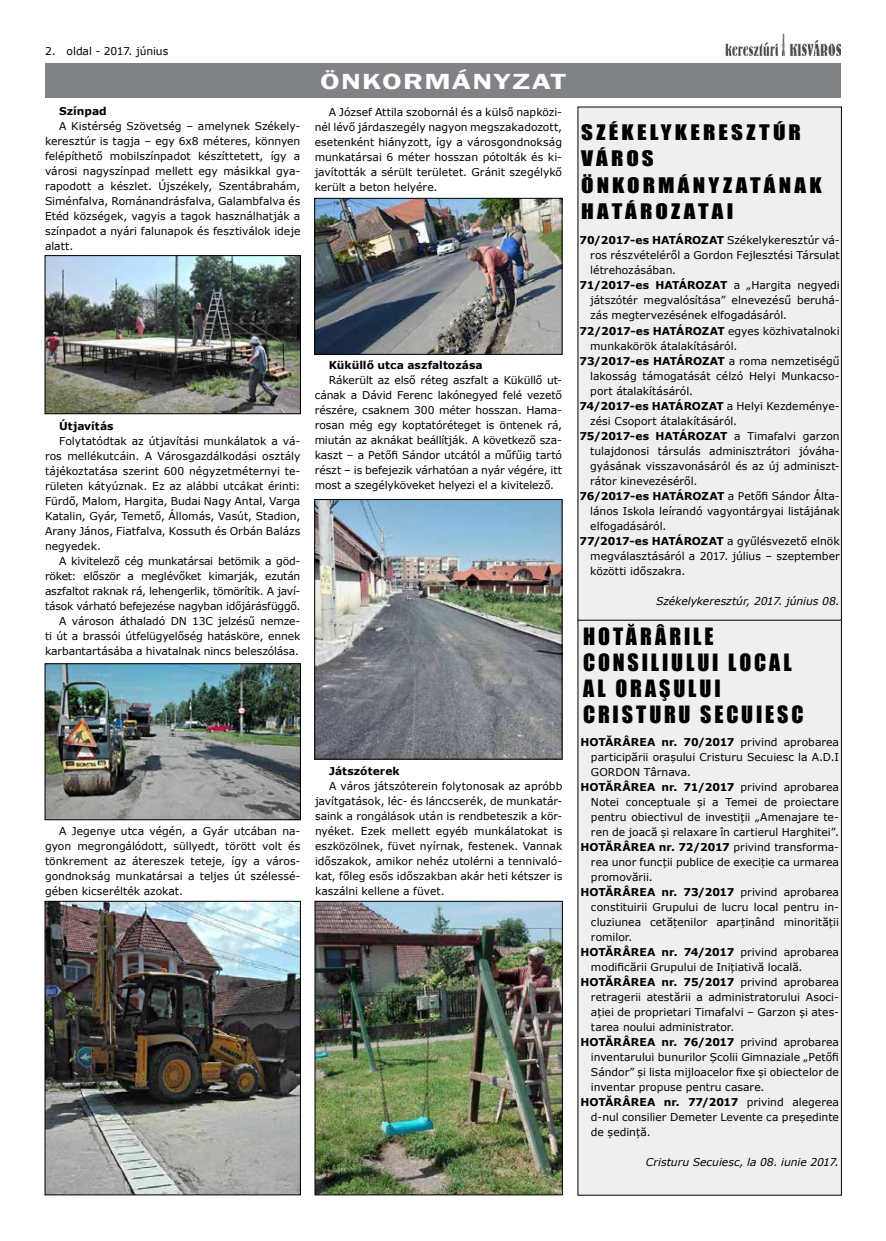
<style>
.page{position:relative;width:886px;height:1241px;background:#fff}
.page>*{position:absolute;margin:0;border:0;box-sizing:border-box;transform-origin:0 0}
.t1{font:600 22.5px "Franklin Gothic";letter-spacing:.05em;color:#fff;scale:1.36 1}
.t2{font:21.88px/26.2px "Impact";letter-spacing:.13em;color:#000}
.t3{font:19.75px/26.2px "Impact";letter-spacing:.14em;color:#000;scale:1.17 1}
.t4{font:10.75px/15px "Verdana";color:#000;text-align:justify}
.t5{font:700 10.75px "Verdana";color:#000}
.t6{font:italic 10.75px "Verdana";letter-spacing:-.005em;color:#000}
.s1{font-weight:400}
</style>
<div class="page">
<img style="left:725px;top:34px;width:116px;height:21px">
<div style="left:45px;top:64px;width:796px;height:34px;background:#808285"></div>
<div style="left:578px;top:620px;width:263px;height:574px;background:#efeff0"></div>
<div style="left:578px;top:620px;width:264px;height:575px;border:1px solid #000"></div>
<div style="left:578px;top:107px;width:263px;height:513px;background:#efeff0"></div>
<div style="left:578px;top:107px;width:264px;height:513px;border:1px solid #000"></div>
<img style="left:316px;top:200px;width:244px;height:152px">
<div style="left:314px;top:198px;width:248px;height:156px;border:1px solid #000"></div>
<img style="left:317px;top:902px;width:244px;height:290px">
<div style="left:315px;top:900px;width:248px;height:294px;border:1px solid #000"></div>
<img style="left:47px;top:902px;width:252px;height:290px">
<div style="left:45px;top:900px;width:256px;height:294px;border:1px solid #000"></div>
<img style="left:316px;top:501px;width:244px;height:256px">
<div style="left:314px;top:499px;width:248px;height:260px;border:1px solid #000"></div>
<img style="left:47px;top:257px;width:252px;height:155px">
<div style="left:45px;top:255px;width:256px;height:159px;border:1px solid #000"></div>
<img style="left:47px;top:665px;width:252px;height:153px">
<div style="left:45px;top:663px;width:256px;height:157px;border:1px solid #000"></div>
<p class="t4" style="left:45px;top:44px;width:125px">2. oldal - 2017. június</p>
<p class="t5" style="left:59px;top:103px;width:49px">Színpad</p>
<p class="t4" style="left:45px;top:118px;width:257px;text-indent:14px">A Kistérség Szövetség – amelynek Székely&shy;keresztúr is tagja – egy 6x8 méteres, könnyen felépíthető mobilszínpadot készíttetett, így a városi nagyszínpad mellett egy másikkal gya&shy;rapodott a készlet. Újszékely, Szentábrahám, Siménfalva, Románandrásfalva, Galambfalva és Etéd községek, vagyis a tagok használhatják a színpadot a nyári falunapok és fesztiválok ideje alatt.</p>
<h1 class="t1" style="left:320px;top:67px;width:182px">ÖNKORMÁNYZAT</h1>
<p class="t4" style="left:315px;top:104px;width:249px;text-indent:14px">A József Attila szobornál és a külső napközi&shy;nél lévő járdaszegély nagyon megszakadozott, esetenként hiányzott, így a városgondnokság munkatársai 6 méter hosszan pótolták és ki&shy;javították a sérült területet. Gránit szegélykő került a beton helyére.</p>
<p class="t5" style="left:59px;top:418px;width:56px">Útjavítás</p>
<p class="t4" style="left:45px;top:433px;width:257px;text-indent:14px">Folytatódtak az útjavítási munkálatok a vá&shy;ros mellékutcáin. A Városgazdálkodási osztály tájékoztatása szerint 600 négyzetméternyi te&shy;rületen kátyúznak. Ez az alábbi utcákat érinti:<br>Fürdő, Malom, Hargita, Budai Nagy Antal, Varga Katalin, Gyár, Temető, Állomás, Vasút, Stadion, Arany János, Fiatfalva, Kossuth és Orbán Balázs negyedek.</p>
<p class="t4" style="left:45px;top:553px;width:257px;text-align:right">A kivitelező cég munkatársai betömik a göd&shy;röket: először a meglévőket kimarják, ezután aszfaltot raknak rá, lehengerlik, tömörítik. A javí&shy;tások várható befejezése nagyban időjárásfüggő.<br>A városon áthaladó DN 13C jelzésű nemze-<br>ti út a brassói útfelügyelőség hatásköre, ennek karbantartásába a hivatalnak nincs beleszólása.</p>
<p class="t5" style="left:329px;top:358px;width:155px">Küküllő utca aszfaltozása</p>
<p class="t4" style="left:315px;top:373px;width:249px;text-indent:14px">Rákerült az első réteg aszfalt a Küküllő ut&shy;cának a Dávid Ferenc lakónegyed felé vezető részére, csaknem 300 méter hosszan. Hama&shy;rosan még egy koptatóréteget is öntenek rá, miután az aknákat beállítják. A következő sza&shy;kaszt – a Petőfi Sándor utcától a műfűig tartó részt – is befejezik várhatóan a nyár végére, itt most a szegélyköveket helyezi el a kivitelező.</p>
<p class="t4" style="left:45px;top:823px;width:257px;text-indent:14px">A Jegenye utca végén, a Gyár utcában na&shy;gyon megrongálódott, süllyedt, törött volt és tönkrement az átereszek teteje, így a város&shy;gondnokság munkatársai a teljes út szélessé&shy;gében kicserélték azokat.</p>
<p class="t5" style="left:329px;top:763px;width:72px">Játszóterek</p>
<p class="t4" style="left:315px;top:778px;width:249px;text-indent:14px">A város játszóterein folytonosak az apróbb javítgatások, léc- és lánccserék, de munkatár&shy;saink a rongálások után is rendbeteszik a kör&shy;nyéket. Ezek mellett egyéb munkálatokat is eszközölnek, füvet nyírnak, festenek. Vannak időszakok, amikor nehéz utolérni a tennivaló&shy;kat, főleg esős időszakban akár heti kétszer is kaszálni kellene a füvet.</p>
<h3 class="t3" style="left:581px;top:119px;width:207px">SZÉKELYKERESZTÚR<br>VÁROS<br>ÖNKORMÁNYZATÁNAK<br>HATÁROZATAI</h3>
<p class="t5" style="left:580px;top:233px;width:262px">70/2017-es HATÁROZAT <span class="s1">Székelykeresztúr vá-</span></p>
<p class="t4" style="left:590px;top:248px;width:251px">ros részvételéről a Gordon Fejlesztési Társulat</p>
<p class="t4" style="left:590px;top:263px;width:87px">létrehozásában.</p>
<p class="t5" style="left:580px;top:278px;width:262px">71/2017-es HATÁROZAT <span class="s1">a „Hargita negyedi</span></p>
<p class="t4" style="left:590px;top:293px;width:251px">játszótér megvalósítása” elnevezésű beruhá-</p>
<p class="t4" style="left:590px;top:308px;width:198px">zás megtervezésének elfogadásáról.</p>
<p class="t5" style="left:580px;top:323px;width:262px">72/2017-es HATÁROZAT <span class="s1">egyes közhivatalnoki</span></p>
<p class="t4" style="left:590px;top:338px;width:149px">munkakörök átalakításáról.</p>
<p class="t5" style="left:580px;top:353px;width:262px">73/2017-es HATÁROZAT <span class="s1">a roma nemzetiségű</span></p>
<p class="t4" style="left:590px;top:368px;width:251px">lakosság támogatását célzó Helyi Munkacso-</p>
<p class="t4" style="left:590px;top:383px;width:104px">port átalakításáról.</p>
<p class="t5" style="left:580px;top:398px;width:262px">74/2017-es HATÁROZAT <span class="s1">a Helyi Kezdeménye-</span></p>
<p class="t4" style="left:590px;top:413px;width:148px">zési Csoport átalakításáról.</p>
<p class="t5" style="left:580px;top:428px;width:262px">75/2017-es HATÁROZAT <span class="s1">a Timafalvi garzon</span></p>
<p class="t4" style="left:590px;top:443px;width:251px">tulajdonosi társulás adminisztrátori jóváha-</p>
<p class="t4" style="left:590px;top:458px;width:251px">gyásának visszavonásáról és az új adminiszt-</p>
<p class="t4" style="left:590px;top:473px;width:109px">rátor kinevezéséről.</p>
<p class="t5" style="left:580px;top:488px;width:262px">76/2017-es HATÁROZAT <span class="s1">a Petőfi Sándor Álta-</span></p>
<p class="t4" style="left:590px;top:503px;width:251px">lános Iskola leírandó vagyontárgyai listájának</p>
<p class="t4" style="left:590px;top:518px;width:78px">elfogadásáról.</p>
<p class="t5" style="left:580px;top:533px;width:262px">77/2017-es HATÁROZAT <span class="s1">a gyűlésvezető elnök</span></p>
<p class="t4" style="left:590px;top:548px;width:251px">megválasztásáról a 2017. július – szeptember</p>
<p class="t4" style="left:590px;top:563px;width:97px">közötti időszakra.</p>
<p class="t6" style="left:656px;top:593px;width:185px">Székelykeresztúr, 2017. június 08.</p>
<h2 class="t2" style="left:583px;top:622px;width:222px">HOTĂRÂRILE<br>CONSILIULUI LOCAL<br>AL ORAŞULUI<br>CRISTURU SECUIESC</h2>
<p class="t5" style="left:580px;top:734px;width:260px">HOTĂRÂREA nr. 70/2017 <span class="s1">privind aprobarea</span></p>
<p class="t4" style="left:591px;top:749px;width:249px">participării oraşului Cristuru Secuiesc la A.D.I</p>
<p class="t4" style="left:591px;top:764px;width:102px">GORDON Târnava.</p>
<p class="t5" style="left:580px;top:779px;width:260px">HOTĂRÂREA nr. 71/2017 <span class="s1">privind aprobarea</span></p>
<p class="t4" style="left:591px;top:794px;width:249px">Notei conceptuale şi a Temei de proiectare</p>
<p class="t4" style="left:591px;top:809px;width:249px">pentru obiectivul de investiţii „Amenajare te-</p>
<p class="t4" style="left:591px;top:824px;width:249px">ren de joacă şi relaxare în cartierul Harghitei”.</p>
<p class="t5" style="left:580px;top:839px;width:260px">HOTĂRÂREA nr. 72/2017 <span class="s1">privind transforma-</span></p>
<p class="t4" style="left:591px;top:854px;width:249px">rea unor funcţii publice de execiţie ca urmarea</p>
<p class="t4" style="left:591px;top:869px;width:63px">promovării.</p>
<p class="t5" style="left:580px;top:884px;width:260px">HOTĂRÂREA nr. 73/2017 <span class="s1">privind aprobarea</span></p>
<p class="t4" style="left:591px;top:899px;width:249px">constituirii Grupului de lucru local pentru in-</p>
<p class="t4" style="left:591px;top:914px;width:249px">cluziunea cetăţenilor aparţinând minorităţii</p>
<p class="t4" style="left:591px;top:929px;width:43px">romilor.</p>
<p class="t5" style="left:580px;top:944px;width:260px">HOTĂRÂREA nr. 74/2017 <span class="s1">privind aprobarea</span></p>
<p class="t4" style="left:591px;top:959px;width:213px">modificării Grupului de Iniţiativă locală.</p>
<p class="t5" style="left:580px;top:974px;width:260px">HOTĂRÂREA nr. 75/2017 <span class="s1">privind aprobarea</span></p>
<p class="t4" style="left:591px;top:989px;width:249px">retragerii atestării a administratorului Asoci-</p>
<p class="t4" style="left:591px;top:1004px;width:249px">aţiei de proprietari Timafalvi – Garzon şi ates-</p>
<p class="t4" style="left:591px;top:1019px;width:145px">tarea noului administrator.</p>
<p class="t5" style="left:580px;top:1034px;width:260px">HOTĂRÂREA nr. 76/2017 <span class="s1">privind aprobarea</span></p>
<p class="t4" style="left:591px;top:1049px;width:249px">inventarului bunurilor Şcolii Gimnaziale „Petőfi</p>
<p class="t4" style="left:591px;top:1064px;width:250px">Sándor” şi lista mijloacelor fixe şi obiectelor de</p>
<p class="t4" style="left:591px;top:1079px;width:175px">inventar propuse pentru casare.</p>
<p class="t5" style="left:580px;top:1094px;width:260px">HOTĂRÂREA nr. 77/2017 <span class="s1">privind alegerea</span></p>
<p class="t4" style="left:591px;top:1109px;width:249px">d-nul consilier Demeter Levente ca preşedinte</p>
<p class="t4" style="left:591px;top:1124px;width:61px">de şedinţă.</p>
<p class="t6" style="left:646px;top:1154px;width:195px">Cristuru Secuiesc, la 08. iunie 2017.</p>
</div>
